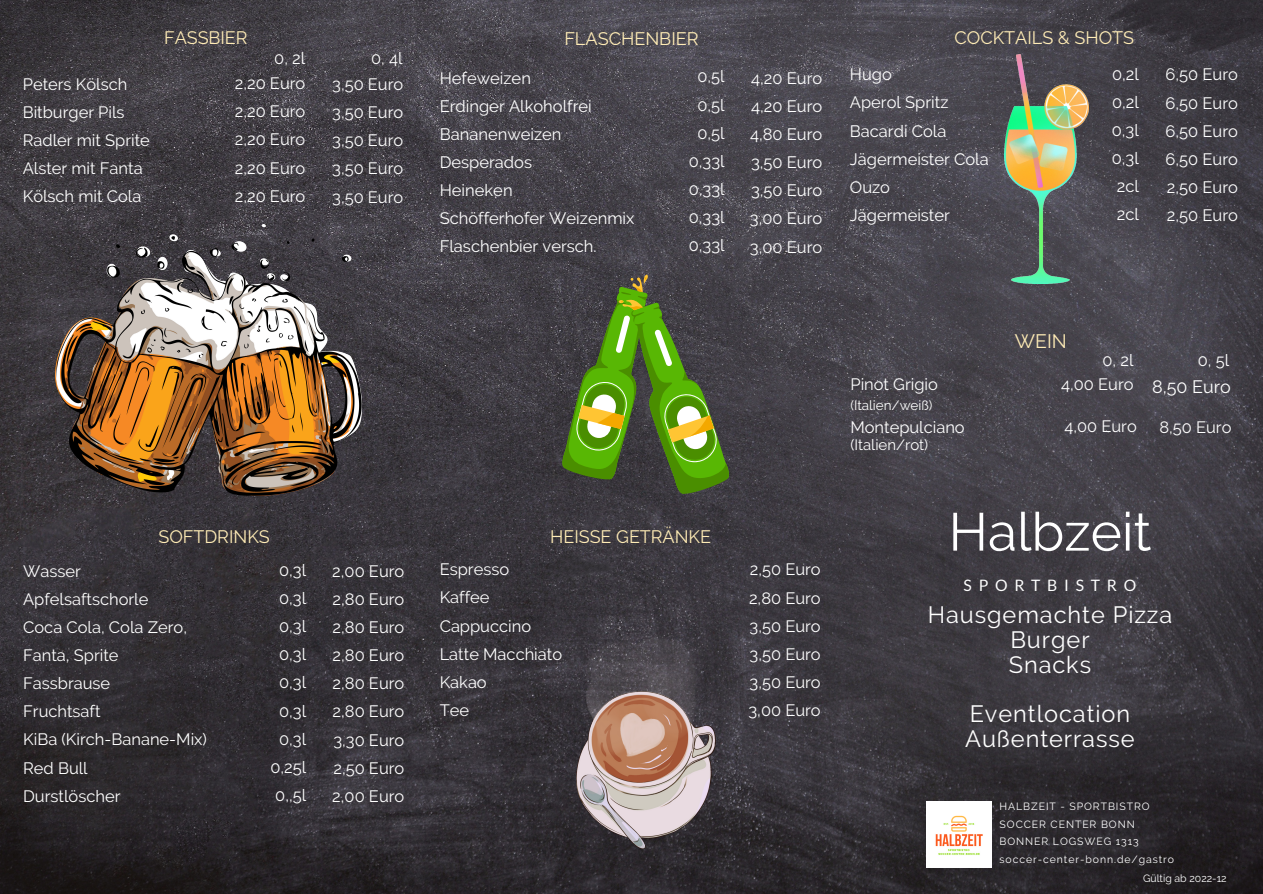
<style>
.page{position:relative;width:1263px;height:894px;background:#fff}
.page>*{position:absolute;margin:0;border:0;box-sizing:border-box;transform-origin:0 0}
.t1{font:53.25px "Raleway";color:#fff}
.t2{font:23.55px/24.8px "Raleway";letter-spacing:.04em;color:#fff;text-align:center}
.t3{font:19.5px "Raleway";color:#ffecb6}
.t4{font:18px "Raleway";color:#ffecb6}
.t5{font:18px "Raleway";color:#fff}
.t6{font:16.5px/28.2px "Raleway";color:#fff;text-align:justify}
.t7{font:15.75px "Lato";letter-spacing:.43em;color:#fff}
.t8{font:15px "Raleway";color:#fff}
.t9{font:13.5px "Raleway";color:#fff}
.t10{font:10.5px "Raleway";letter-spacing:.09em;color:#fff}
.t11{font:10.5px "Raleway";color:#fff}
</style>
<div class="page">
<img style="left:0;top:0;width:1263px;height:893px">
<img style="left:926px;top:801px;width:65px;height:66px">
<img style="left:55px;top:224px;width:306px;height:271px">
<svg style="left:562px;top:273px;width:168px;height:221px;background:#577234"></svg>
<img style="left:576px;top:636px;width:140px;height:212px">
<img style="left:1004px;top:54px;width:84px;height:230px">
<h6 class="t4" style="left:164px;top:27px;width:85px">FASSBIER</h6>
<p class="t6" style="left:274px;top:44px;width:33px">0, 2l</p>
<h6 class="t6" style="left:371px;top:44px;width:33px">0, 4l</h6>
<h6 class="t6" style="left:235px;top:69px;width:72px">2,20 Euro 2,20 Euro 2,20 Euro 2,20 Euro 2,20 Euro</h6>
<h3 class="t6" style="left:23px;top:70px;width:129px;text-align:left">Peters Kölsch<br>Bitburger Pils<br>Radler mit Sprite<br>Alster mit Fanta<br>Kölsch mit Cola</h3>
<h6 class="t6" style="left:332px;top:70px;width:73px">3,50 Euro 3,50 Euro 3,50 Euro 3,50 Euro 3,50 Euro</h6>
<p class="t4" style="left:158px;top:526px;width:113px">SOFTDRINKS</p>
<h3 class="t6" style="left:23px;top:556px;width:185px;text-align:left">Wasser<br>Apfelsaftschorle<br>Coca Cola, Cola Zero,<br>Fanta, Sprite<br>Fassbrause<br>Fruchtsaft<br>KiBa (Kirch-Banane-Mix)<br>Red Bull<br>Durstlöscher</h3>
<h6 class="t6" style="left:332px;top:556px;width:74px">2,00 Euro 2,80 Euro 2,80 Euro 2,80 Euro 2,80 Euro 2,80 Euro 3,30 Euro 2,50 Euro 2,00 Euro</h6>
<h6 class="t6" style="left:270px;top:555px;width:37px;text-align:center">0,3l<br>0,3l<br>0,3l<br>0,3l<br>0,3l<br>0,3l<br>0,3l<br>0,25l<br>0,,5l</h6>
<h3 class="t4" style="left:564px;top:28px;width:136px">FLASCHENBIER</h3>
<h6 class="t6" style="left:440px;top:64px;width:196px;text-align:left">Hefeweizen<br>Erdinger Alkoholfrei<br>Bananenweizen<br>Desperados<br>Heineken<br>Schöfferhofer Weizenmix<br>Flaschenbier versch.</h6>
<h6 class="t6" style="left:750px;top:64px;width:74px">4,20 Euro 4,20 Euro 4,80 Euro 3,50 Euro 3,50 Euro 3,00 Euro 3,00 Euro</h6>
<p class="t6" style="left:689px;top:62px;width:37px;text-align:center">0,5l<br>0,5l<br>0,5l<br>0,33l<br>0,33l<br>0,33l<br>0,33l</p>
<h3 class="t4" style="left:954px;top:27px;width:181px">COCKTAILS &amp; SHOTS</h3>
<h6 class="t6" style="left:850px;top:60px;width:140px;text-align:left">Hugo<br>Aperol Spritz<br>Bacardi Cola<br>Jägermeister Cola<br>Ouzo<br>Jägermeister</h6>
<h6 class="t6" style="left:1166px;top:60px;width:74px">6,50 Euro 6,50 Euro 6,50 Euro 6,50 Euro 2,50 Euro 2,50 Euro</h6>
<h6 class="t6" style="left:1112px;top:60px;width:29px;text-align:center">0,2l<br>0,2l<br>0,3l<br>0,3l<br>2cl<br>2cl</h6>
<h6 class="t4" style="left:550px;top:526px;width:163px">HEISSE GETRÄNKE</h6>
<h6 class="t6" style="left:440px;top:555px;width:124px;text-align:left">Espresso<br>Kaffee<br>Cappuccino<br>Latte Macchiato<br>Kakao<br>Tee</h6>
<h6 class="t6" style="left:748px;top:555px;width:74px">2,50 Euro 2,80 Euro 3,50 Euro 3,50 Euro 3,50 Euro 3,00 Euro</h6>
<h6 class="t6" style="left:850px;top:370px;width:89px">Pinot Grigio</h6>
<h1 class="t9" style="left:850px;top:397px;width:84px">(Italien/weiß)</h1>
<p class="t6" style="left:850px;top:413px;width:116px">Montepulciano</p>
<p class="t8" style="left:850px;top:436px;width:79px">(Italien/rot)</p>
<h6 class="t3" style="left:1015px;top:329px;width:53px">WEIN</h6>
<p class="t6" style="left:1102px;top:346px;width:32px">0, 2l</p>
<h2 class="t6" style="left:1198px;top:346px;width:33px">0, 5l</h2>
<h2 class="t6" style="left:1061px;top:370px;width:74px">4,00 Euro</h2>
<h5 class="t5" style="left:1152px;top:376px;width:80px">8,50 Euro</h5>
<p class="t6" style="left:1064px;top:411px;width:74px">4,00 Euro</p>
<p class="t6" style="left:1159px;top:413px;width:73px">8,50 Euro</p>
<p class="t1" style="left:949px;top:500px;width:204px">Halbzeit</p>
<p class="t7" style="left:963px;top:575px;width:174px">SPORTBISTRO</p>
<h4 class="t2" style="left:928px;top:602px;width:246px">Hausgemachte Pizza<br>Burger<br>Snacks</h4>
<h6 class="t2" style="left:965px;top:701px;width:171px;text-align:left">Eventlocation<br>Außenterrasse</h6>
<h3 class="t10" style="left:1000px;top:800px;width:152px">HALBZEIT - SPORTBISTRO</h3>
<h6 class="t10" style="left:1000px;top:817px;width:137px">SOCCER CENTER BONN</h6>
<h6 class="t10" style="left:1000px;top:834px;width:141px">BONNER LOGSWEG 1313</h6>
<h6 class="t10" style="left:1000px;top:853px;width:176px">soccer-center-bonn.de/gastro</h6>
<p class="t11" style="left:1143px;top:871px;width:85px">Gültig ab 2022-12</p>
</div>
